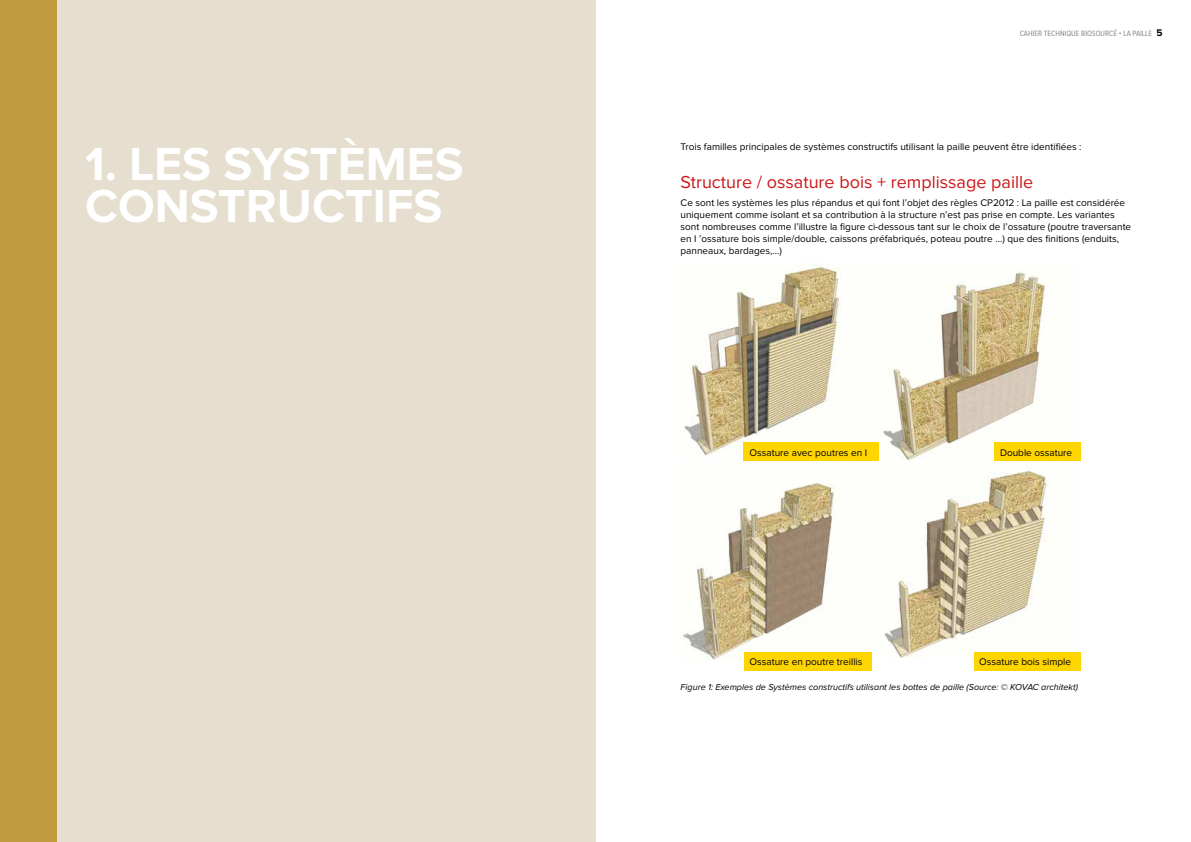
<style>
.page{position:relative;width:1191px;height:842px;background:#fff}
.page>*{position:absolute;margin:0;border:0;box-sizing:border-box;transform-origin:0 0}
.t1{font:700 48px/42px "Proxima Nova";color:#fff}
.t2{font:18px "Proxima Nova";color:#cd171a}
.t3{font:10px/12px "Proxima Nova";color:#000}
.t4{font:italic 9px "Proxima Nova";color:#000}
.t5{font:8px "Proxima Nova Cond";color:#878787}
.s1{font-family:"Proxima Nova";font-weight:700;font-size:10px;color:#000}
</style>
<div class="page">
<div style="left:0;top:0;width:595px;height:842px;background:#e6dece"></div>
<div style="left:0;top:0;width:57px;height:842px;background:#c29b41"></div>
<img style="left:682px;top:483px;width:190px;height:177px">
<img style="left:883px;top:269px;width:168px;height:388px">
<img style="left:684px;top:263px;width:157px;height:193px">
<div style="left:744px;top:442px;width:135px;height:19px;background:#ffd500"></div>
<div style="left:744px;top:652px;width:127px;height:19px;background:#ffd500"></div>
<div style="left:994px;top:442px;width:86px;height:19px;background:#ffd500"></div>
<div style="left:973px;top:652px;width:107px;height:19px;background:#ffd500"></div>
<h1 class="t1" style="left:85px;top:145px;width:380px">1. LES SYSTÈMES<br>CONSTRUCTIFS</h1>
<p class="t5" style="left:1019px;top:30px;width:144px">CAHIER TECHNIQUE BIOSOURCÉ • LA PAILLE <span class="s1">5</span></p>
<p class="t3" style="left:680px;top:141px;width:402px">Trois familles principales de systèmes constructifs utilisant la paille peuvent être identifiées :</p>
<h2 class="t2" style="left:680px;top:174px;width:354px">Structure / ossature bois + remplissage paille</h2>
<p class="t3" style="left:680px;top:197px;width:452px">Ce sont les systèmes les plus répandus et qui font l’objet des règles CP2012 : La paille est considérée uniquement comme isolant et sa contribution à la structure n’est pas prise en compte. Les variantes sont nombreuses comme l’illustre la figure ci-dessous tant sur le choix de l’ossature (poutre traversante en I ’ossature bois simple/double, caissons préfabriqués, poteau poutre …) que des finitions (enduits, panneaux, bardages,…)</p>
<p class="t3" style="left:749px;top:447px;width:119px">Ossature avec poutres en I</p>
<p class="t3" style="left:749px;top:656px;width:114px">Ossature en poutre treillis</p>
<p class="t3" style="left:1000px;top:447px;width:74px">Double ossature</p>
<p class="t3" style="left:979px;top:656px;width:93px">Ossature bois simple</p>
<p class="t4" style="left:680px;top:683px;width:399px">Figure 1: Exemples de Systèmes constructifs utilisant les bottes de paille (Source: © KOVAC architekt)</p>
</div>
